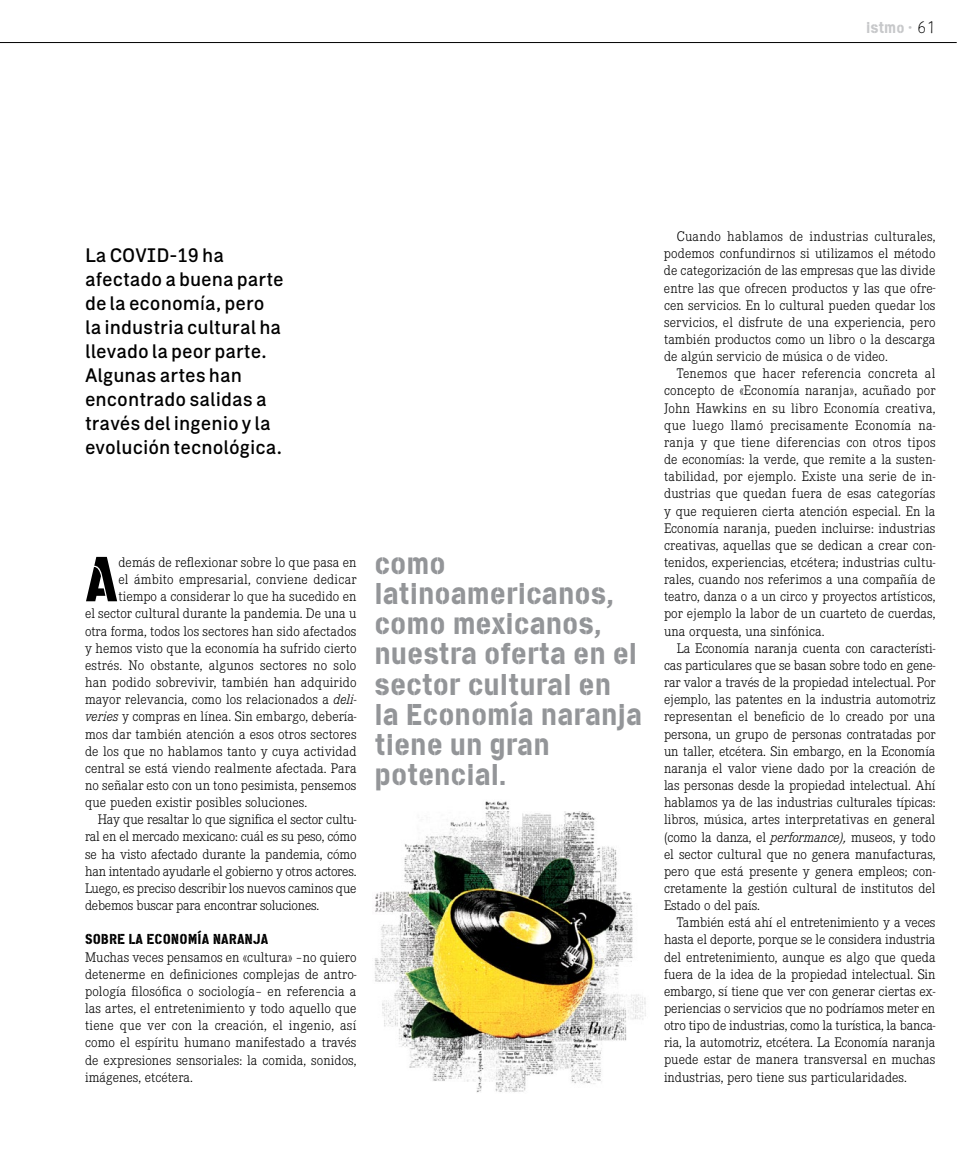
<style>
.page{position:relative;width:978px;height:1170px;background:#fff}
.page>*{position:absolute;margin:0;border:0;box-sizing:border-box;transform-origin:0 0}
.t1{font:63.45px "Cargo";color:#000}
.t2{font:30px/30px "Cargo";color:#939598}
.t3{font:500 19.5px/24px "Zimmer";color:#000}
.t4{font:15.75px "Cargo";color:#c7c8ca}
.t5{font:300 14.4px/17.1px "Corporate E";letter-spacing:.005em;color:#000;text-align:justify}
.t6{font:300 14.4px "Corporate E";letter-spacing:-.015em;color:#000}
.t7{font:14.4px "Cargo";letter-spacing:.005em;color:#000}
.s1{font-size:15px}
.s2{font-family:"Zimmer";font-weight:500}
.s3{font-family:"Numbers Revenue";font-size:16.5px;color:#000}
.s4{font-style:italic}
</style>
<div class="page">
<hr style="left:0;top:42px;width:957px;height:1px;background:#000">
<img style="left:374px;top:801px;width:272px;height:292px">
<p class="t4" style="left:866px;top:18px;width:72px">istm<span class="s1">o</span> <span class="s2">•</span> <span class="s3">61</span></p>
<h3 class="t3" style="left:85px;top:243px;width:200px">La COVID-19 ha afectado a buena parte de la economía, pero la industria cultural ha llevado la peor parte.<br>Algunas artes han encontrado salidas a través del ingenio y la evolución tecnológica.</h3>
<h1 class="t1" style="left:85px;top:537px;width:35px">A</h1>
<p class="t5" style="left:118px;top:553px;width:240px">demás de reflexionar sobre lo que pasa en</p>
<p class="t5" style="left:118px;top:570px;width:240px">el ámbito empresarial, conviene dedicar</p>
<p class="t5" style="left:118px;top:587px;width:240px">tiempo a considerar lo que ha sucedido en</p>
<p class="t5" style="left:85px;top:604px;width:273px">el sector cultural durante la pandemia. De una u</p>
<p class="t5" style="left:85px;top:621px;width:273px">otra forma, todos los sectores han sido afectados</p>
<p class="t5" style="left:85px;top:639px;width:273px">y hemos visto que la economía ha sufrido cierto</p>
<p class="t5" style="left:85px;top:656px;width:273px">estrés. No obstante, algunos sectores no solo</p>
<p class="t5" style="left:85px;top:673px;width:273px">han podido sobrevivir, también han adquirido</p>
<p class="t5" style="left:85px;top:690px;width:273px">mayor relevancia, como los relacionados a <span class="s4">deli-</span></p>
<p class="t5" style="left:85px;top:707px;width:273px"><span class="s4">veries</span> y compras en línea. Sin embargo, debería-</p>
<p class="t5" style="left:85px;top:724px;width:273px">mos dar también atención a esos otros sectores</p>
<p class="t5" style="left:85px;top:741px;width:273px">de los que no hablamos tanto y cuya actividad</p>
<p class="t5" style="left:85px;top:759px;width:273px">central se está viendo realmente afectada. Para</p>
<p class="t5" style="left:85px;top:776px;width:273px">no señalar esto con un tono pesimista, pensemos</p>
<p class="t5" style="left:85px;top:793px;width:224px">que pueden existir posibles soluciones.</p>
<p class="t6" style="left:98px;top:810px;width:260px">Hay que resaltar lo que significa el sector cultu-</p>
<p class="t6" style="left:85px;top:827px;width:273px">ral en el mercado mexicano: cuál es su peso, cómo</p>
<p class="t5" style="left:85px;top:844px;width:273px">se ha visto afectado durante la pandemia, cómo</p>
<p class="t6" style="left:85px;top:861px;width:273px">han intentado ayudarle el gobierno y otros actores.</p>
<p class="t6" style="left:85px;top:878px;width:273px">Luego, es preciso describir los nuevos caminos que</p>
<p class="t6" style="left:85px;top:895px;width:236px">debemos buscar para encontrar soluciones.</p>
<p class="t7" style="left:85px;top:929px;width:185px">SOBRE LA ECONOMÍA NARANJA</p>
<p class="t5" style="left:85px;top:947px;width:273px">Muchas veces pensamos en «cultura» –no quiero detenerme en definiciones complejas de antro&shy;pología filosófica o sociología– en referencia a las artes, el entretenimiento y todo aquello que tiene que ver con la creación, el ingenio, así como el espíritu humano manifestado a través de expresiones sensoriales: la comida, sonidos, imágenes, etcétera.</p>
<h2 class="t2" style="left:375px;top:548px;width:269px">como latinoamericanos, como mexicanos, nuestra oferta en el sector cultural en la Economía naranja tiene un gran potencial.</h2>
<p class="t5" style="left:664px;top:227px;width:273px;text-indent:13px">Cuando hablamos de industrias culturales, podemos confundirnos si utilizamos el método de categorización de las empresas que las divide entre las que ofrecen productos y las que ofre&shy;cen servicios. En lo cultural pueden quedar los servicios, el disfrute de una experiencia, pero también productos como un libro o la descarga de algún servicio de música o de video.</p>
<p class="t5" style="left:664px;top:364px;width:273px;text-indent:13px">Tenemos que hacer referencia concreta al concepto de «Economía naranja», acuñado por John Hawkins en su libro Economía creativa, que luego llamó precisamente Economía na&shy;ranja y que tiene diferencias con otros tipos de economías: la verde, que remite a la susten&shy;tabilidad, por ejemplo. Existe una serie de in&shy;dustrias que quedan fuera de esas categorías y que requieren cierta atención especial. En la Economía naranja, pueden incluirse: industrias creativas, aquellas que se dedican a crear con&shy;tenidos, experiencias, etcétera; industrias cultu&shy;rales, cuando nos referimos a una compañía de teatro, danza o a un circo y proyectos artísticos, por ejemplo la labor de un cuarteto de cuerdas, una orquesta, una sinfónica.</p>
<p class="t5" style="left:664px;top:639px;width:273px;text-indent:13px">La Economía naranja cuenta con característi&shy;cas particulares que se basan sobre todo en gene&shy;rar valor a través de la propiedad intelectual. Por ejemplo, las patentes en la industria automotriz representan el beneficio de lo creado por una persona, un grupo de personas contratadas por un taller, etcétera. Sin embargo, en la Economía naranja el valor viene dado por la creación de las personas desde la propiedad intelectual. Ahí hablamos ya de las industrias culturales típicas: libros, música, artes interpretativas en general (como la danza, el <span class="s4">performance),</span> museos, y todo el sector cultural que no genera manufacturas, pero que está presente y genera empleos; con&shy;cretamente la gestión cultural de institutos del Estado o del país.</p>
<p class="t5" style="left:664px;top:913px;width:273px;text-indent:13px">También está ahí el entretenimiento y a veces hasta el deporte, porque se le considera industria del entretenimiento, aunque es algo que queda fuera de la idea de la propiedad intelectual. Sin embargo, sí tiene que ver con generar ciertas ex&shy;periencias o servicios que no podríamos meter en otro tipo de industrias, como la turística, la banca&shy;ria, la automotriz, etcétera. La Economía naranja puede estar de manera transversal en muchas industrias, pero tiene sus particularidades.</p>
</div>
